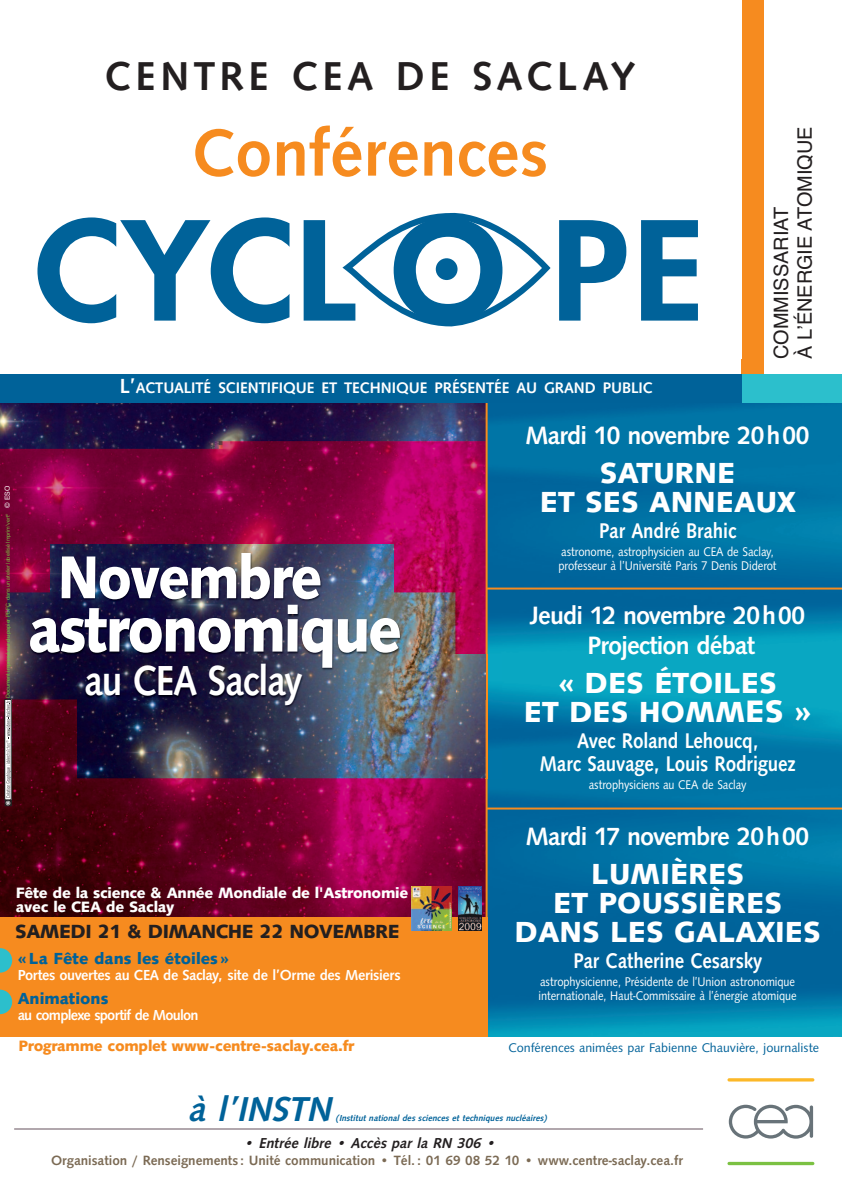
<style>
.page{position:relative;width:842px;height:1191px;background:#fff}
.page>*{position:absolute;margin:0;border:0;box-sizing:border-box;transform-origin:0 0}
.t1{font:700 68.5px "Syntax";color:#f68b1f}
.t2{font:900 64.3px "Syntax";letter-spacing:-.03em;color:#fff;scale:.88 1}
.t3{font:900 60.3px "Syntax";letter-spacing:-.03em;color:#fff;scale:.88 1}
.t4{font:700 43.4px "Syntax";letter-spacing:-.025em;color:#fff;scale:.88 1}
.t5{font:700 41.7px "Syntax";letter-spacing:.11em;color:#231f20}
.t6{font:italic 700 35.8px "Syntax";color:#006299}
.t7{font:900 29px/29px "Syntax";color:#fff;text-align:center}
.t8{font:700 26px/30px "Syntax";letter-spacing:-.035em;color:#fff;text-align:center}
.t9{font:700 22px/23px "Syntax";letter-spacing:-.005em;color:#fff;text-align:center;scale:.88 1}
.t10{font:19.9px/23.8px "Helvetica";color:#231f20}
.t11{font:900 19px "Syntax";letter-spacing:-.025em;color:#231f20}
.t12{font:900 16px "Syntax";color:#006299}
.t13{font:700 15.8px "Syntax";color:#fff}
.t14{font:900 15px/14.5px "Syntax";letter-spacing:-.02em;color:#fff}
.t15{font:700 15px "Syntax";letter-spacing:-.025em;color:#fff}
.t16{font:900 15px "Syntax";letter-spacing:-.02em;color:#f68b1f}
.t17{font:700 15px "Syntax";letter-spacing:-.05em;color:#fff}
.t18{font:italic 700 14.9px "Syntax";color:#231f20}
.t19{font:700 13.9px "Syntax";color:#7b6a54}
.t20{font:13px/14px "Syntax";letter-spacing:-.005em;color:#fff;scale:.88 1}
.t21{font:13px "Syntax";color:#006299}
.t22{font:italic 700 8.9px "Syntax";color:#006299}
.t23{font:7px "Helvetica Neue";color:#fff}
.t24{font:5.4px "Helvetica Neue";letter-spacing:-.005em;color:#7bc142}
.s1{font-size:21.1px}
.s2{font-size:31px}
</style>
<div class="page">
<img style="left:488px;top:402px;width:354px;height:634px">
<hr style="left:473px;top:807px;width:369px;height:2px;background:#f68b1f">
<hr style="left:483px;top:587px;width:359px;height:2px;background:#f68b1f">
<div style="left:742px;top:0;width:22px;height:374px;background:#f68b1f"></div>
<div style="left:742px;top:374px;width:100px;height:28px;background:#2cbfcc"></div>
<svg style="left:727px;top:1078px;width:87px;height:3px"></svg>
<svg style="left:727px;top:1161px;width:87px;height:4px"></svg>
<svg style="left:729px;top:1104px;width:84px;height:34px"></svg>
<svg style="left:37px;top:217px;width:252px;height:106px"></svg>
<svg style="left:559px;top:220px;width:67px;height:100px"></svg>
<svg style="left:641px;top:220px;width:57px;height:100px"></svg>
<svg style="left:304px;top:213px;width:246px;height:113px"></svg>
<hr style="left:14px;top:1128px;width:689px;height:1px;background:#65505d">
<svg style="left:0;top:402px;width:488px;height:514px;background:#710537"></svg>
<div style="left:0;top:374px;width:742px;height:28px;background:#006299"></div>
<img style="left:50px;top:544px;width:343px;height:48px">
<img style="left:7px;top:592px;width:448px;height:107px">
<img style="left:62px;top:592px;width:258px;height:7px">
<img style="left:77px;top:654px;width:424px;height:124px">
<img style="left:321px;top:654px;width:12px;height:14px">
<div style="left:0;top:916px;width:488px;height:120px;background:#f68b1f"></div>
<svg style="left:0;top:989px;width:12px;height:25px"></svg>
<svg style="left:0;top:948px;width:12px;height:24px"></svg>
<img style="left:412px;top:886px;width:39px;height:45px">
<img style="left:458px;top:886px;width:24px;height:44px">
<div style="left:5px;top:699px;width:6px;height:101px;border:1px solid #231f20"></div>
<svg style="left:5px;top:700px;width:6px;height:106px"></svg>
<p class="t23" style="left:5px;top:508px;width:23px;rotate:-90deg">© ESO</p>
<p class="t24" style="left:6px;top:698px;width:186px;rotate:-90deg">Document mi primé sur du papier PEFC, dans un atelier labell si é Imprim’vert<sup>©</sup></p>
<h3 class="t5" style="left:105px;top:60px;width:532px">CENTRE CEA DE SACLAY</h3>
<h1 class="t1" style="left:192px;top:126px;width:357px">Conférences</h1>
<p class="t13" style="left:120px;top:382px;width:534px"><span class="s1">L’</span>ACTUALITÉ SCIENTIFIQUE ET TECHNIQUE PRÉSENTÉE AU GRAND PUBLIC</p>
<h3 class="t10" style="left:769px;top:359px;width:234px;rotate:-90deg">COMMISSARIAT<br>À LʼÉNERGIE ATOMIQUE</h3>
<h3 class="t3" style="left:58px;top:553px;width:302px">Novembre</h3>
<h2 class="t2" style="left:28px;top:603px;width:426px">astronomique</h2>
<h3 class="t4" style="left:84px;top:663px;width:249px">au CEA Saclay</h3>
<h3 class="t8" style="left:525px;top:423px;width:286px">Mardi 10 novembre 20h00</h3>
<h3 class="t7" style="left:540px;top:461px;width:257px">SATURNE<br>ET SES ANNEAUX</h3>
<h3 class="t9" style="left:599px;top:521px;width:157px">Par André Brahic</h3>
<p class="t20" style="left:558px;top:546px;width:249px">astronome, astrophysicien au CEA de Saclay, professeur à l’Université Paris 7 Denis Diderot</p>
<h3 class="t8" style="left:530px;top:603px;width:277px">Jeudi 12 novembre 20h00<br>Projection débat</h3>
<h3 class="t7" style="left:524px;top:671px;width:289px">« DES ÉTOILES<br>ET DES HOMM<span class="s2">ES »</span></h3>
<h3 class="t9" style="left:540px;top:731px;width:292px">Avec Roland Lehoucq,<br>Marc Sauvage, Louis Rodriguez</h3>
<p class="t20" style="left:589px;top:779px;width:181px">astrophysiciens au CEA de Saclay</p>
<p class="t14" style="left:16px;top:886px;width:394px">Fête de la science &amp; Année Mondiale de l'Astronomie avec le CEA de Saclay</p>
<h3 class="t11" style="left:15px;top:923px;width:386px">SAMEDI 21 &amp; DIMANCHE 22 NOVEMBRE</h3>
<p class="t12" style="left:18px;top:951px;width:213px">« La Fête dans les étoiles »</p>
<p class="t15" style="left:18px;top:969px;width:384px">Portes ouvertes au CEA de Saclay, site de l’Orme des Merisiers</p>
<p class="t12" style="left:18px;top:992px;width:92px">Animations</p>
<p class="t17" style="left:18px;top:1009px;width:182px">au complexe sportif de Moulon</p>
<p class="t16" style="left:18px;top:1039px;width:337px">Programme complet www-centre-saclay.cea.fr</p>
<h3 class="t8" style="left:526px;top:823px;width:285px">Mardi 17 novembre 20h00</h3>
<h3 class="t7" style="left:514px;top:862px;width:308px">LUMIÈRES<br>ET POUSSIÈRES<br>DANS LES GALAXIES</h3>
<h3 class="t9" style="left:573px;top:951px;width:216px">Par Catherine Cesarsky</h3>
<p class="t20" style="left:539px;top:976px;width:295px">astrophysicienne, Présidente de l’Union astronomique internationale, Haut-Commissaire à l’énergie atomique</p>
<p class="t21" style="left:508px;top:1042px;width:312px">Conférences animées par Fabienne Chauvière, journaliste</p>
<h3 class="t6" style="left:187px;top:1095px;width:152px">à l’INSTN</h3>
<p class="t22" style="left:336px;top:1114px;width:214px">(Institut national des sciences et techniques nucléaires)</p>
<p class="t18" style="left:244px;top:1137px;width:256px">• Entrée libre • Accès par la RN 306 •</p>
<p class="t19" style="left:51px;top:1154px;width:634px">Organisation / Renseignements : Unité communication • Tél.: 01 69 08 52 10 • www.centre-saclay.cea.fr</p>
</div>
